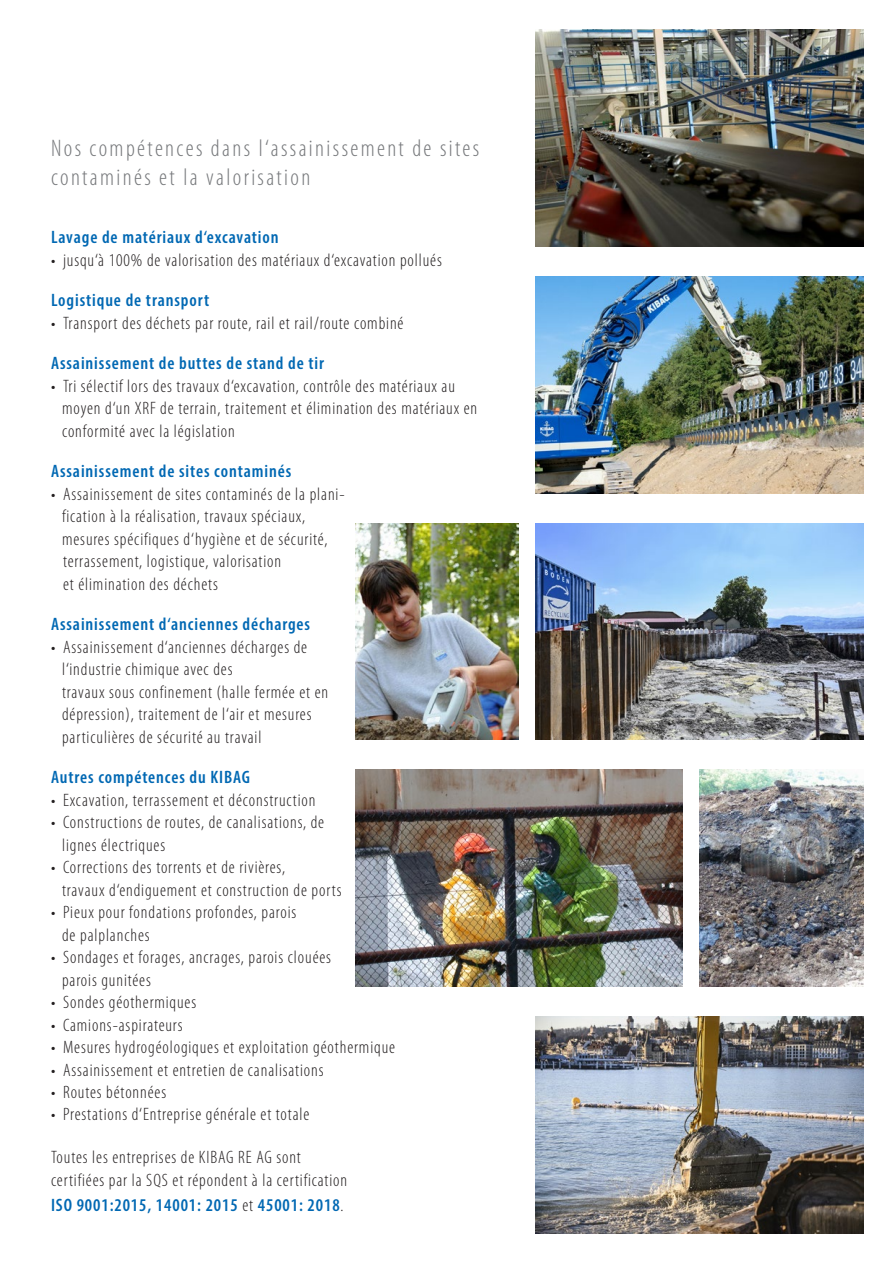
<style>
.page{position:relative;width:893px;height:1263px;background:#fff}
.page>*{position:absolute;margin:0;border:0;box-sizing:border-box;transform-origin:0 0}
.t1{font:300 condensed 24px/28.5px "Myriad Pro";letter-spacing:.1em;color:#76787b}
.t2{font:300 condensed 18px/22.5px "Myriad Pro";letter-spacing:.05em;color:#231f20}
.t3{font:600 condensed 18px "Myriad Pro";letter-spacing:.05em;color:#0168b3}
.s1{font-weight:600;color:#0168b3}
</style>
<div class="page">
<img style="left:699px;top:770px;width:164px;height:216px">
<img style="left:355px;top:523px;width:163px;height:217px">
<img style="left:536px;top:30px;width:327px;height:216px">
<img style="left:536px;top:276px;width:327px;height:217px">
<img style="left:355px;top:770px;width:327px;height:216px">
<img style="left:536px;top:523px;width:327px;height:217px">
<img style="left:536px;top:1016px;width:327px;height:217px">
<p class="t1" style="left:51px;top:134px;width:430px">Nos compétences dans l‘assainissement de sites contaminés et la valorisation</p>
<p class="t3" style="left:51px;top:226px;width:229px">Lavage de matériaux d‘excavation</p>
<p class="t2" style="left:51px;top:248px;width:392px">• jusqu‘à 100% de valorisation des matériaux d‘excavation pollués</p>
<p class="t3" style="left:51px;top:289px;width:160px">Logistique de transport</p>
<p class="t2" style="left:51px;top:311px;width:354px">• Transport des déchets par route, rail et rail/route combiné</p>
<p class="t3" style="left:51px;top:352px;width:275px">Assainissement de buttes de stand de tir</p>
<p class="t2" style="left:62px;top:374px;width:417px;text-indent:-11px">• Tri sélectif lors des travaux d‘excavation, contrôle des matériaux au moyen d‘un XRF de terrain, traitement et élimination des matériaux en conformité avec la législation</p>
<p class="t3" style="left:51px;top:460px;width:242px">Assainissement de sites contaminés</p>
<p class="t2" style="left:51px;top:482px;width:295px">• Assainissement de sites contaminés de la plani-</p>
<p class="t2" style="left:62px;top:505px;width:245px">fication à la réalisation, travaux spéciaux,</p>
<p class="t2" style="left:62px;top:527px;width:267px">mesures spécifiques d‘hygiène et de sécurité, terrassement, logistique, valorisation<br>et élimination des déchets</p>
<p class="t3" style="left:51px;top:613px;width:261px">Assainissement d‘anciennes décharges</p>
<p class="t2" style="left:51px;top:635px;width:258px">• Assainissement d‘anciennes décharges de</p>
<p class="t2" style="left:62px;top:658px;width:172px">l‘industrie chimique avec des</p>
<p class="t2" style="left:62px;top:680px;width:268px">travaux sous confinement (halle fermée et en</p>
<p class="t2" style="left:62px;top:703px;width:251px">dépression), traitement de l‘air et mesures</p>
<p class="t2" style="left:62px;top:725px;width:201px">particulières de sécurité au travail</p>
<p class="t3" style="left:51px;top:766px;width:201px">Autres compétences du KIBAG</p>
<p class="t2" style="left:51px;top:788px;width:266px">• Excavation, terrassement et déconstruction</p>
<p class="t2" style="left:51px;top:811px;width:275px">• Constructions de routes, de canalisations, de</p>
<p class="t2" style="left:62px;top:833px;width:105px">lignes électriques</p>
<p class="t2" style="left:51px;top:856px;width:236px">• Corrections des torrents et de rivières,</p>
<p class="t2" style="left:62px;top:878px;width:281px">travaux d‘endiguement et construction de ports</p>
<p class="t2" style="left:62px;top:901px;width:236px;text-indent:-11px">• Pieux pour fondations profondes, parois de palplanches</p>
<p class="t2" style="left:51px;top:946px;width:282px">• Sondages et forages, ancrages, parois clouées</p>
<p class="t2" style="left:62px;top:968px;width:90px">parois gunitées</p>
<p class="t2" style="left:51px;top:991px;width:147px">• Sondes géothermiques</p>
<p class="t2" style="left:51px;top:1013px;width:133px">• Camions-aspirateurs</p>
<p class="t2" style="left:51px;top:1036px;width:345px">• Mesures hydrogéologiques et exploitation géothermique</p>
<p class="t2" style="left:51px;top:1058px;width:274px">• Assainissement et entretien de canalisations</p>
<p class="t2" style="left:51px;top:1081px;width:117px">• Routes bétonnées</p>
<p class="t2" style="left:51px;top:1103px;width:260px">• Prestations d‘Entreprise générale et totale</p>
<p class="t2" style="left:51px;top:1145px;width:251px">Toutes les entreprises de KIBAG RE AG sont</p>
<p class="t2" style="left:51px;top:1167px;width:298px;line-height:25.5px">certifiées par la SQS et répondent à la certification<br><span class="s1">ISO 9001:2015, 14001: 2015</span> et <span class="s1">45001: 2018</span>.</p>
</div>
